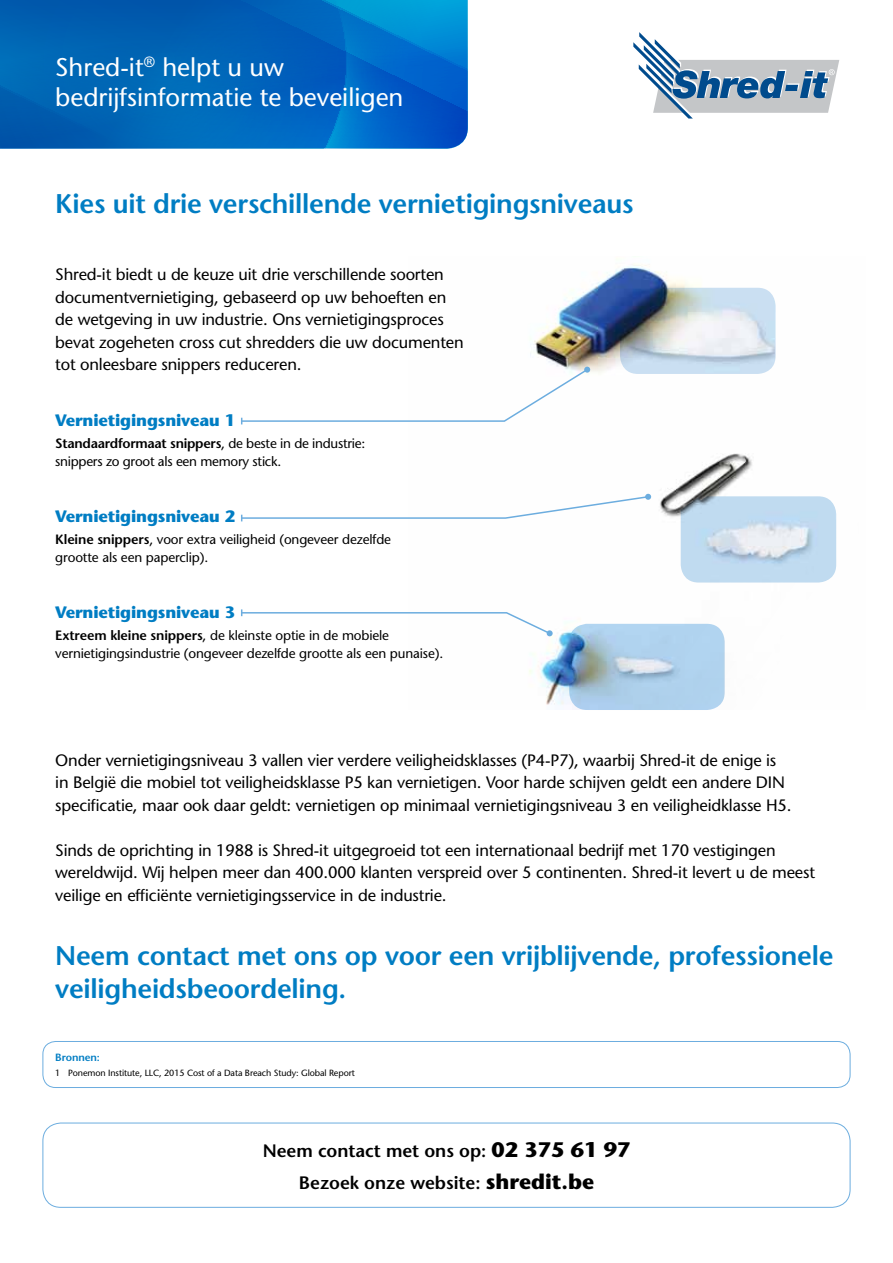
<style>
.page{position:relative;width:893px;height:1263px;background:#fff}
.page>*{position:absolute;margin:0;border:0;box-sizing:border-box;transform-origin:0 0}
.t1{font:600 27px/32.4px "Stone Sans";letter-spacing:-.01em;color:#007dc3}
.t2{font:500 25.5px/30.6px "Stone Sans Std";color:#fff}
.t3{font:600 18px/32px "Stone Sans Std";color:#000;text-align:center}
.t4{font:16.5px/22.5px "Stone Sans";letter-spacing:-.01em;color:#000}
.t5{font:700 16.5px "Stone Sans";letter-spacing:-.01em;color:#007dc3}
.t6{font:13.5px/18px "Stone Sans";letter-spacing:-.01em;color:#000}
.t7{font:600 10.5px "Stone Sans";letter-spacing:-.01em;color:#007dc3}
.t8{font:9px "Stone Sans";letter-spacing:-.01em;color:#000}
.s1{font-weight:600}
.s2{font-weight:700;font-size:21px}
</style>
<div class="page">
<img style="left:529px;top:264px;width:308px;height:441px">
<img style="left:620px;top:288px;width:155px;height:86px">
<img style="left:681px;top:496px;width:155px;height:86px">
<img style="left:569px;top:624px;width:156px;height:86px">
<svg style="left:241px;top:367px;width:349px;height:57px"></svg>
<svg style="left:241px;top:494px;width:410px;height:27px"></svg>
<svg style="left:241px;top:609px;width:312px;height:27px"></svg>
<svg style="left:0;top:0;width:468px;height:149px;background:#0167bc"></svg>
<div style="left:43px;top:1041px;width:807px;height:47px;border:1px solid #6caddf;border-radius:13px"></div>
<div style="left:43px;top:1123px;width:807px;height:85px;border:1px solid #6caddf;border-radius:18px"></div>
<svg style="left:633px;top:32px;width:206px;height:87px"></svg>
<h2 class="t2" style="left:55px;top:51px;width:350px">Shred-it<sup>®</sup> helpt u uw bedrijfsinformatie te beveiligen</h2>
<h1 class="t1" style="left:55px;top:187px;width:580px">Kies uit drie verschillende vernietigingsniveaus</h1>
<p class="t4" style="left:55px;top:263px;width:410px">Shred-it biedt u de keuze uit drie verschillende soorten documentvernietiging, gebaseerd op uw behoeften en de wetgeving in uw industrie. Ons vernietigingsproces bevat zogeheten cross cut shredders die uw documenten tot onleesbare snippers reduceren.</p>
<p class="t5" style="left:55px;top:410px;width:181px">Vernietigingsniveau 1</p>
<p class="t6" style="left:55px;top:434px;width:311px"><span class="s1">Standaardformaat snippers</span>, de beste in de industrie: snippers zo groot als een memory stick.</p>
<p class="t5" style="left:55px;top:506px;width:181px">Vernietigingsniveau 2</p>
<p class="t6" style="left:55px;top:530px;width:337px"><span class="s1">Kleine snippers</span>, voor extra veiligheid (ongeveer dezelfde grootte als een paperclip).</p>
<p class="t5" style="left:55px;top:602px;width:181px">Vernietigingsniveau 3</p>
<p class="t6" style="left:55px;top:626px;width:389px"><span class="s1">Extreem kleine snippers</span>, de kleinste optie in de mobiele vernietigingsindustrie (ongeveer dezelfde grootte als een punaise).</p>
<p class="t4" style="left:55px;top:749px;width:738px">Onder vernietigingsniveau 3 vallen vier verdere veiligheidsklasses (P4-P7), waarbij Shred-it de enige is in België die mobiel tot veiligheidsklasse P5 kan vernietigen. Voor harde schijven geldt een andere DIN specificatie, maar ook daar geldt: vernietigen op minimaal vernietigingsniveau 3 en veiligheidklasse H5.</p>
<p class="t4" style="left:55px;top:839px;width:761px">Sinds de oprichting in 1988 is Shred-it uitgegroeid tot een internationaal bedrijf met 170 vestigingen wereldwijd. Wij helpen meer dan 400.000 klanten verspreid over 5 continenten. Shred-it levert u de meest veilige en efficiënte vernietigingsservice in de industrie.</p>
<h1 class="t1" style="left:55px;top:940px;width:780px">Neem contact met ons op voor een vrijblijvende, professionele veiligheidsbeoordeling.</h1>
<p class="t7" style="left:55px;top:1051px;width:46px">Bronnen:</p>
<p class="t8" style="left:55px;top:1068px;width:301px">1 Ponemon Institute, LLC, 2015 Cost of a Data Breach Study: Global Report</p>
<p class="t3" style="left:263px;top:1135px;width:369px">Neem contact met ons op: <span class="s2">02 375 61 97<br></span>Bezoek onze website: <span class="s2">shredit.be</span></p>
</div>
